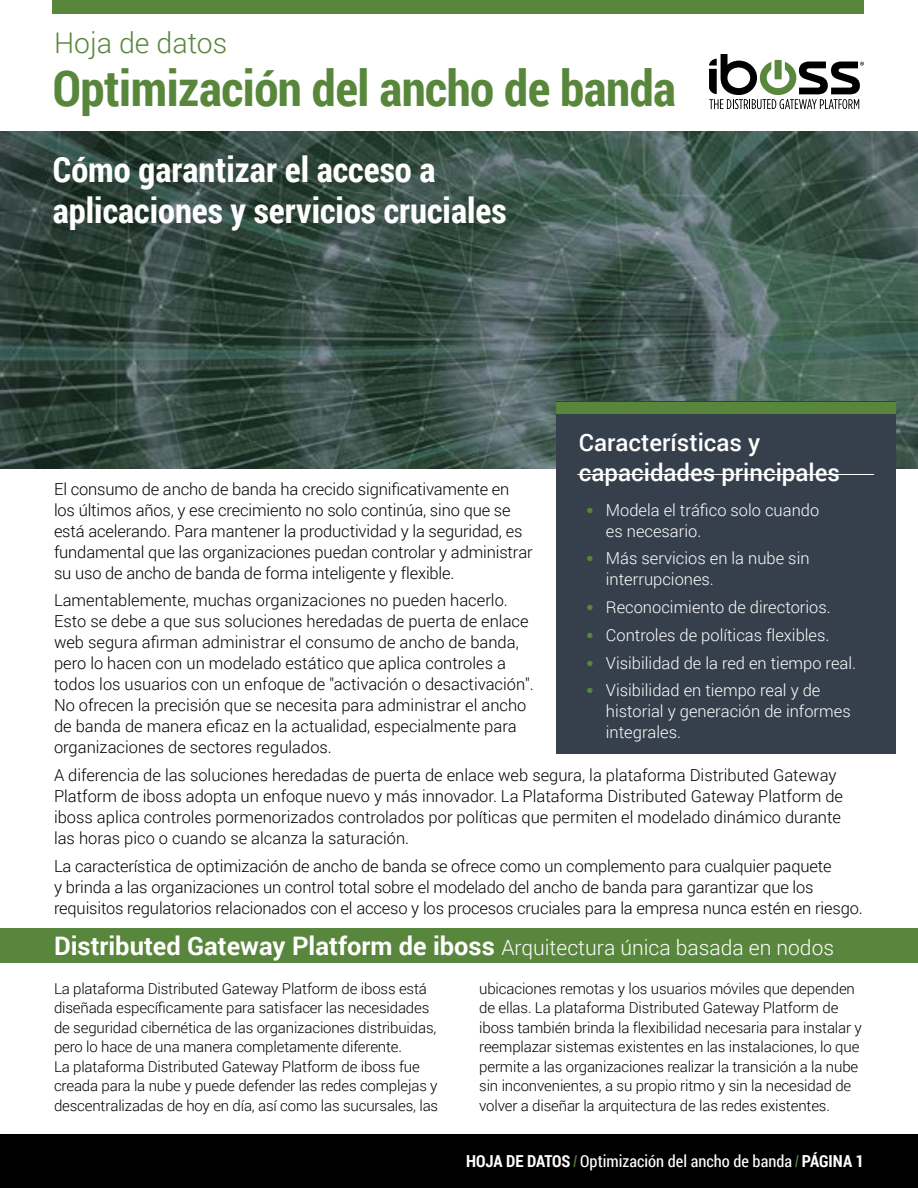
<style>
.page{position:relative;width:918px;height:1188px;background:#fff}
.page>*{position:absolute;margin:0;border:0;box-sizing:border-box;transform-origin:0 0}
.t1{font:700 49.5px "Roboto Condensed";letter-spacing:-.01em;color:#58873c}
.t2{font:700 34.8px/40.8px "Roboto Condensed";color:#fff}
.t3{font:300 28.5px "Roboto";color:#58873c}
.t4{font:700 25.5px "Roboto";color:#fff}
.t5{font:500 24px/30px "Roboto";color:#fff}
.t6{font:300 16.5px/21px "Roboto";color:#000}
.t7{font:300 16.5px/21px "Roboto";color:#fff}
.t8{font:16.5px "Roboto Condensed";color:#fff}
.t9{font:300 15px/19.5px "Roboto";letter-spacing:-.01em;color:#000}
.s1{font-family:"DIN";color:#58863c}
.s2{font-weight:300;font-size:21px}
.s3{font-weight:700}
.s4{font-family:"DIN Condensed";font-weight:700;color:#58863c}
</style>
<div class="page">
<div style="left:0;top:1134px;width:918px;height:54px;background:#000"></div>
<svg style="left:709px;top:54px;width:155px;height:55px"></svg>
<img style="left:0;top:132px;width:918px;height:336px">
<div style="left:53px;top:0;width:811px;height:14px;background:#58863c"></div>
<div style="left:556px;top:402px;width:339px;height:352px;background:#36404d"></div>
<div style="left:556px;top:402px;width:339px;height:11px;background:#58863c"></div>
<hr style="left:577px;top:474px;width:297px;height:1px;background:#fff">
<div style="left:0;top:928px;width:918px;height:34px;background:#58863c"></div>
<h3 class="t3" style="left:54px;top:23px;width:175px">Hoja de datos</h3>
<h1 class="t1" style="left:53px;top:54px;width:625px">Optimización del ancho de banda</h1>
<h2 class="t2" style="left:53px;top:148px;width:455px">Cómo garantizar el acceso a aplicaciones y servicios cruciales</h2>
<h3 class="t5" style="left:579px;top:427px;width:263px">Características y capacidades principales</h3>
<p class="t7" style="left:606px;top:499px;width:215px;text-indent:-20px"><span class="s1">•</span> Modela el tráfico solo cuando es necesario.</p>
<p class="t7" style="left:606px;top:547px;width:205px;text-indent:-20px"><span class="s1">•</span> Más servicios en la nube sin interrupciones.</p>
<p class="t7" style="left:586px;top:596px;width:247px"><span class="s1">•</span> Reconocimiento de directorios.</p>
<p class="t7" style="left:586px;top:624px;width:245px"><span class="s1">•</span> Controles de políticas flexibles.</p>
<p class="t7" style="left:586px;top:652px;width:272px"><span class="s1">•</span> Visibilidad de la red en tiempo real.</p>
<p class="t7" style="left:606px;top:679px;width:246px;text-indent:-20px"><span class="s1">•</span> Visibilidad en tiempo real y de historial y generación de informes integrales.</p>
<p class="t6" style="left:54px;top:478px;width:480px">El consumo de ancho de banda ha crecido significativamente en los últimos años, y ese crecimiento no solo continúa, sino que se está acelerando. Para mantener la productividad y la seguridad, es fundamental que las organizaciones puedan controlar y administrar su uso de ancho de banda de forma inteligente y flexible.</p>
<p class="t6" style="left:54px;top:589px;width:481px">Lamentablemente, muchas organizaciones no pueden hacerlo.<br>Esto se debe a que sus soluciones heredadas de puerta de enlace web segura afirman administrar el consumo de ancho de banda, pero lo hacen con un modelado estático que aplica controles a todos los usuarios con un enfoque de "activación o desactivación".<br>No ofrecen la precisión que se necesita para administrar el ancho de banda de manera eficaz en la actualidad, especialmente para organizaciones de sectores regulados.</p>
<p class="t6" style="left:54px;top:764px;width:791px">A diferencia de las soluciones heredadas de puerta de enlace web segura, la plataforma Distributed Gateway Platform de iboss adopta un enfoque nuevo y más innovador. La Plataforma Distributed Gateway Platform de iboss aplica controles pormenorizados controlados por políticas que permiten el modelado dinámico durante las horas pico o cuando se alcanza la saturación.</p>
<p class="t6" style="left:54px;top:855px;width:810px">La característica de optimización de ancho de banda se ofrece como un complemento para cualquier paquete<br>y brinda a las organizaciones un control total sobre el modelado del ancho de banda para garantizar que los requisitos regulatorios relacionados con el acceso y los procesos cruciales para la empresa nunca estén en riesgo.</p>
<h3 class="t4" style="left:54px;top:928px;width:782px">Distributed Gateway Platform de iboss <span class="s2">Arquitectura única basada en nodos</span></h3>
<p class="t9" style="left:54px;top:978px;width:386px">La plataforma Distributed Gateway Platform de iboss está diseñada específicamente para satisfacer las necesidades de seguridad cibernética de las organizaciones distribuidas, pero lo hace de una manera completamente diferente.<br>La plataforma Distributed Gateway Platform de iboss fue creada para la nube y puede defender las redes complejas y descentralizadas de hoy en día, así como las sucursales, las</p>
<p class="t9" style="left:479px;top:978px;width:384px">ubicaciones remotas y los usuarios móviles que dependen de ellas. La plataforma Distributed Gateway Platform de iboss también brinda la flexibilidad necesaria para instalar y reemplazar sistemas existentes en las instalaciones, lo que permite a las organizaciones realizar la transición a la nube sin inconvenientes, a su propio ritmo y sin la necesidad de volver a diseñar la arquitectura de las redes existentes.</p>
<p class="t8" style="left:466px;top:1150px;width:399px"><span class="s3">HOJA DE DATOS</span> <span class="s4">/</span> Optimización del ancho de banda <span class="s4">/</span> <span class="s3">PÁGINA 1</span></p>
</div>
